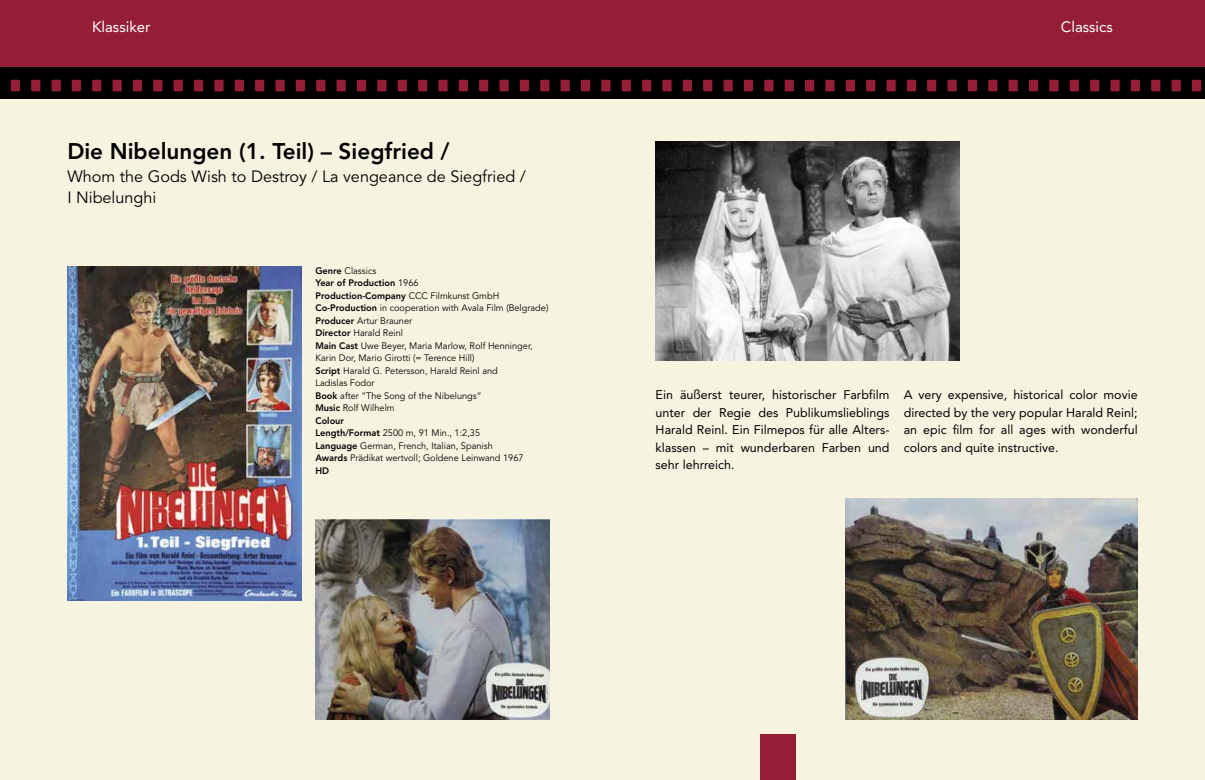
<style>
.page{position:relative;width:1205px;height:780px;background:#fff}
.page>*{position:absolute;margin:0;border:0;box-sizing:border-box;transform-origin:0 0}
.t1{font:800 22.5px "Avenir";color:#000}
.t2{font:16.25px/20px "Avenir LT Pro";color:#000}
.t3{font:15px "Avenir";color:#fff}
.t4{font:12.5px/17.5px "Avenir";color:#000;text-align:justify}
.t5{font:9.38px/12.5px "Avenir LT Pro";color:#000}
.t6{font:800 9.38px/12.5px "Avenir";color:#000}
.s1{font-family:"Avenir";font-weight:800}
.s2{font-family:"Avenir LT Pro";font-weight:400}
</style>
<div class="page">
<div style="left:0;top:67px;width:1205px;height:32px;background:#000"></div>
<div style="left:0;top:0;width:1205px;height:67px;background:#941e35"></div>
<div style="left:0;top:99px;width:1205px;height:681px;background:#f6f4e0"></div>
<div style="left:1192px;top:80px;width:9px;height:11px;background:#941e35"></div>
<div style="left:1171px;top:80px;width:10px;height:11px;background:#941e35"></div>
<div style="left:1151px;top:80px;width:9px;height:11px;background:#941e35"></div>
<div style="left:1131px;top:80px;width:9px;height:11px;background:#941e35"></div>
<div style="left:1110px;top:80px;width:9px;height:11px;background:#941e35"></div>
<div style="left:1090px;top:80px;width:9px;height:11px;background:#941e35"></div>
<div style="left:1069px;top:80px;width:10px;height:11px;background:#941e35"></div>
<div style="left:1049px;top:80px;width:9px;height:11px;background:#941e35"></div>
<div style="left:1029px;top:80px;width:9px;height:11px;background:#941e35"></div>
<div style="left:1008px;top:80px;width:10px;height:11px;background:#941e35"></div>
<div style="left:988px;top:80px;width:9px;height:11px;background:#941e35"></div>
<div style="left:968px;top:80px;width:9px;height:11px;background:#941e35"></div>
<div style="left:947px;top:80px;width:9px;height:11px;background:#941e35"></div>
<div style="left:927px;top:80px;width:9px;height:11px;background:#941e35"></div>
<div style="left:907px;top:80px;width:9px;height:11px;background:#941e35"></div>
<div style="left:886px;top:80px;width:10px;height:11px;background:#941e35"></div>
<div style="left:866px;top:80px;width:9px;height:11px;background:#941e35"></div>
<div style="left:846px;top:80px;width:9px;height:11px;background:#941e35"></div>
<div style="left:825px;top:80px;width:9px;height:11px;background:#941e35"></div>
<div style="left:805px;top:80px;width:9px;height:11px;background:#941e35"></div>
<div style="left:784px;top:80px;width:10px;height:11px;background:#941e35"></div>
<div style="left:764px;top:80px;width:9px;height:11px;background:#941e35"></div>
<div style="left:744px;top:80px;width:9px;height:11px;background:#941e35"></div>
<div style="left:723px;top:80px;width:10px;height:11px;background:#941e35"></div>
<div style="left:703px;top:80px;width:9px;height:11px;background:#941e35"></div>
<div style="left:683px;top:80px;width:9px;height:11px;background:#941e35"></div>
<div style="left:662px;top:80px;width:10px;height:11px;background:#941e35"></div>
<div style="left:642px;top:80px;width:9px;height:11px;background:#941e35"></div>
<div style="left:622px;top:80px;width:9px;height:11px;background:#941e35"></div>
<div style="left:601px;top:80px;width:9px;height:11px;background:#941e35"></div>
<div style="left:581px;top:80px;width:9px;height:11px;background:#941e35"></div>
<div style="left:560px;top:80px;width:10px;height:11px;background:#941e35"></div>
<div style="left:540px;top:80px;width:9px;height:11px;background:#941e35"></div>
<div style="left:520px;top:80px;width:9px;height:11px;background:#941e35"></div>
<div style="left:499px;top:80px;width:10px;height:11px;background:#941e35"></div>
<div style="left:479px;top:80px;width:9px;height:11px;background:#941e35"></div>
<div style="left:459px;top:80px;width:9px;height:11px;background:#941e35"></div>
<div style="left:438px;top:80px;width:10px;height:11px;background:#941e35"></div>
<div style="left:418px;top:80px;width:9px;height:11px;background:#941e35"></div>
<div style="left:398px;top:80px;width:9px;height:11px;background:#941e35"></div>
<div style="left:377px;top:80px;width:9px;height:11px;background:#941e35"></div>
<div style="left:357px;top:80px;width:9px;height:11px;background:#941e35"></div>
<div style="left:336px;top:80px;width:10px;height:11px;background:#941e35"></div>
<div style="left:316px;top:80px;width:9px;height:11px;background:#941e35"></div>
<div style="left:296px;top:80px;width:9px;height:11px;background:#941e35"></div>
<div style="left:275px;top:80px;width:10px;height:11px;background:#941e35"></div>
<div style="left:255px;top:80px;width:9px;height:11px;background:#941e35"></div>
<div style="left:235px;top:80px;width:9px;height:11px;background:#941e35"></div>
<div style="left:214px;top:80px;width:10px;height:11px;background:#941e35"></div>
<div style="left:194px;top:80px;width:9px;height:11px;background:#941e35"></div>
<div style="left:174px;top:80px;width:9px;height:11px;background:#941e35"></div>
<div style="left:153px;top:80px;width:9px;height:11px;background:#941e35"></div>
<div style="left:133px;top:80px;width:9px;height:11px;background:#941e35"></div>
<div style="left:112px;top:80px;width:10px;height:11px;background:#941e35"></div>
<div style="left:92px;top:80px;width:9px;height:11px;background:#941e35"></div>
<div style="left:72px;top:80px;width:9px;height:11px;background:#941e35"></div>
<div style="left:52px;top:80px;width:9px;height:11px;background:#941e35"></div>
<div style="left:31px;top:80px;width:9px;height:11px;background:#941e35"></div>
<div style="left:11px;top:80px;width:9px;height:11px;background:#941e35"></div>
<div style="left:760px;top:733px;width:35px;height:47px;background:#941e35"></div>
<img style="left:315px;top:519px;width:234px;height:200px">
<img style="left:67px;top:266px;width:234px;height:334px">
<img style="left:656px;top:142px;width:304px;height:219px">
<img style="left:845px;top:498px;width:292px;height:221px">
<h3 class="t3" style="left:92px;top:18px;width:60px">Klassiker</h3>
<h3 class="t3" style="left:1061px;top:18px;width:53px">Classics</h3>
<h1 class="t1" style="left:67px;top:138px;width:384px">Die Nibelungen (1. Teil) – Siegfried /</h1>
<h2 class="t2" style="left:67px;top:167px;width:460px">Whom the Gods Wish to Destroy / La vengeance de Siegfried /<br>I Nibelunghi</h2>
<p class="t5" style="left:315px;top:264px;width:62px"><span class="s1">Genre</span> Classics</p>
<p class="t6" style="left:315px;top:276px;width:185px">Year of Production <span class="s2">1966<br></span>Production-Company <span class="s2">CCC Filmkunst GmbH</span></p>
<p class="t5" style="left:315px;top:302px;width:234px"><span class="s1">Co-Production</span> in cooperation with Avala Film (Belgrade)<br><span class="s1">Producer</span> Artur Brauner<br><span class="s1">Director</span> Harald Reinl<br><span class="s1">Main Cast</span> Uwe Beyer, Maria Marlow, Rolf Henninger, Karin Dor, Mario Girotti (= Terence Hill)<br><span class="s1">Script</span> Harald G. Petersson, Harald Reinl and<br>Ladislas Fodor<br><span class="s1">Book</span> after “The Song of the Nibelungs”<br><span class="s1">Music</span> Rolf Wilhelm</p>
<p class="t6" style="left:315px;top:414px;width:30px">Colour</p>
<p class="t5" style="left:315px;top:427px;width:210px"><span class="s1">Length/Format</span> 2500 m, 91 Min., 1:2,35<br><span class="s1">Language</span> German, French, Italian, Spanish<br><span class="s1">Awards</span> Prädikat wertvoll; Goldene Leinwand 1967</p>
<p class="t6" style="left:315px;top:464px;width:15px">HD</p>
<h3 class="t4" style="left:656px;top:386px;width:235px">Ein äußerst teurer, historischer Farbfilm unter der Regie des Publikumslieblings Harald Reinl. Ein Filmepos für alle Alters&shy;klassen – mit wunderbaren Farben und sehr lehrreich.</h3>
<h3 class="t4" style="left:904px;top:386px;width:235px">A very expensive, historical color movie directed by the very popular Harald Reinl; an epic film for all ages with wonderful colors and quite instructive.</h3>
</div>
